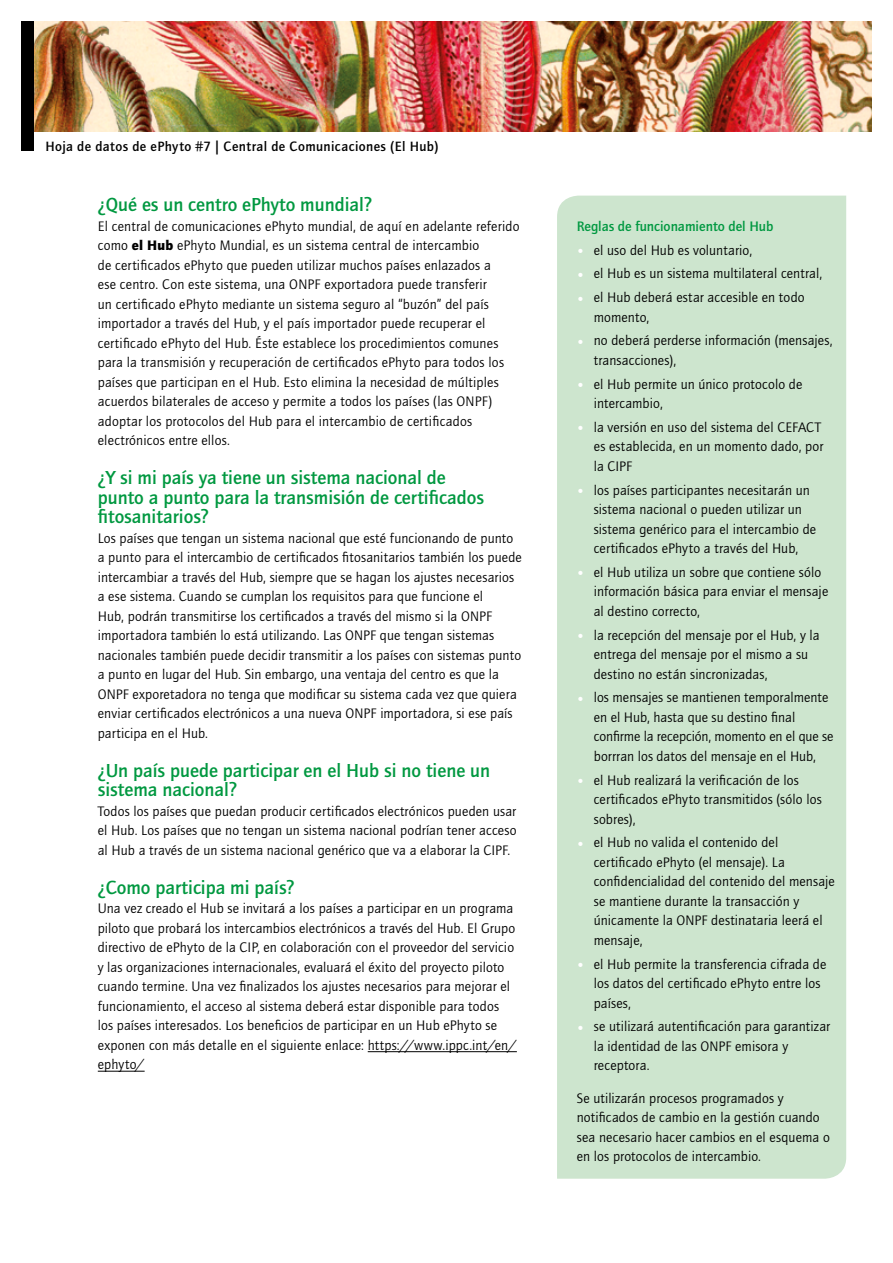
<style>
.page{position:relative;width:893px;height:1263px;background:#fff}
.page>*{position:absolute;margin:0;border:0;box-sizing:border-box;transform-origin:0 0}
.t1{font:500 19.5px/19.5px "Quay Sans ITC Std";color:#009840}
.t2{font:14.25px/19.5px "Quay Sans ITC Std";letter-spacing:.01em;color:#000}
.t3{font:500 14.25px "Quay Sans ITC Std";color:#009840}
.t4{font:500 13.95px "Quay Sans ITC Std";letter-spacing:.03em;color:#000}
.s1{font-weight:900}
.s2{font-weight:500;font-size:15px;color:#fff}
</style>
<div class="page">
<img style="left:34px;top:21px;width:838px;height:111px">
<div style="left:21px;top:21px;width:13px;height:130px;background:#000"></div>
<hr style="left:368px;top:1051px;width:149px;height:1px;background:#000">
<hr style="left:98px;top:1071px;width:47px;height:1px;background:#000">
<div style="left:557px;top:196px;width:289px;height:983px;background:#cde5ce"></div>
<p class="t4" style="left:45px;top:138px;width:395px">Hoja de datos de ePhyto #7 | Central de Comunicaciones (El Hub)</p>
<h1 class="t1" style="left:98px;top:195px;width:276px">¿Qué es un centro ePhyto mundial?</h1>
<p class="t2" style="left:98px;top:217px;width:423px">El central de comunicaciones ePhyto mundial, de aquí en adelante referido como <span class="s1">el Hub</span> ePhyto Mundial, es un sistema central de intercambio<br>de certificados ePhyto que pueden utilizar muchos países enlazados a<br>ese centro. Con este sistema, una ONPF exportadora puede transferir<br>un certificado ePhyto mediante un sistema seguro al “buzón” del país importador a través del Hub, y el país importador puede recuperar el certificado ePhyto del Hub. Éste establece los procedimientos comunes para la transmisión y recuperación de certificados ePhyto para todos los países que participan en el Hub. Esto elimina la necesidad de múltiples acuerdos bilaterales de acceso y permite a todos los países (las ONPF) adoptar los protocolos del Hub para el intercambio de certificados electrónicos entre ellos.</p>
<h1 class="t1" style="left:98px;top:468px;width:388px">¿Y si mi país ya tiene un sistema nacional de punto a punto para la transmisión de certificados fitosanitarios?</h1>
<p class="t2" style="left:98px;top:529px;width:426px">Los países que tengan un sistema nacional que esté funcionando de punto a punto para el intercambio de certificados fitosanitarios también los puede intercambiar a través del Hub, siempre que se hagan los ajustes necesarios a ese sistema. Cuando se cumplan los requisitos para que funcione el<br>Hub, podrán transmitirse los certificados a través del mismo si la ONPF importadora también lo está utilizando. Las ONPF que tengan sistemas nacionales también puede decidir transmitir a los países con sistemas punto a punto en lugar del Hub. Sin embargo, una ventaja del centro es que la ONPF exporetadora no tenga que modificar su sistema cada vez que quiera enviar certificados electrónicos a una nueva ONPF importadora, si ese país participa en el Hub.</p>
<h1 class="t1" style="left:98px;top:761px;width:394px">¿Un país puede participar en el Hub si no tiene un sistema nacional?</h1>
<p class="t2" style="left:98px;top:802px;width:420px;text-align:justify">Todos los países que puedan producir certificados electrónicos pueden usar el Hub. Los países que no tengan un sistema nacional podrían tener acceso al Hub a través de un sistema nacional genérico que va a elaborar la CIPF.</p>
<h1 class="t1" style="left:98px;top:878px;width:198px">¿Como participa mi país?</h1>
<p class="t2" style="left:98px;top:899px;width:421px">Una vez creado el Hub se invitará a los países a participar en un programa piloto que probará los intercambios electrónicos a través del Hub. El Grupo directivo de ePhyto de la CIP, en colaboración con el proveedor del servicio y las organizaciones internacionales, evaluará el éxito del proyecto piloto cuando termine. Una vez finalizados los ajustes necesarios para mejorar el funcionamiento, el acceso al sistema deberá estar disponible para todos los países interesados. Los beneficios de participar en un Hub ePhyto se exponen con más detalle en el siguiente enlace: https://www.ippc.int/en/ ephyto/</p>
<p class="t3" style="left:577px;top:218px;width:198px">Reglas de funcionamiento del Hub</p>
<p class="t2" style="left:577px;top:240px;width:177px"><span class="s2">•</span> el uso del Hub es voluntario,</p>
<p class="t2" style="left:577px;top:264px;width:247px"><span class="s2">•</span> el Hub es un sistema multilateral central,</p>
<p class="t2" style="left:594px;top:288px;width:212px;text-indent:-17px"><span class="s2">•</span> el Hub deberá estar accesible en todo momento,</p>
<p class="t2" style="left:594px;top:331px;width:240px;text-indent:-17px"><span class="s2">•</span> no deberá perderse información (mensajes, transacciones),</p>
<p class="t2" style="left:594px;top:374px;width:210px;text-indent:-17px"><span class="s2">•</span> el Hub permite un único protocolo de intercambio,</p>
<p class="t2" style="left:594px;top:418px;width:231px;text-indent:-17px"><span class="s2">•</span> la versión en uso del sistema del CEFACT es establecida, en un momento dado, por la CIPF</p>
<p class="t2" style="left:594px;top:480px;width:224px;text-indent:-17px"><span class="s2">•</span> los países participantes necesitarán un sistema nacional o pueden utilizar un sistema genérico para el intercambio de certificados ePhyto a través del Hub,</p>
<p class="t2" style="left:594px;top:563px;width:236px;text-indent:-17px"><span class="s2">•</span> el Hub utiliza un sobre que contiene sólo información básica para enviar el mensaje al destino correcto,</p>
<p class="t2" style="left:594px;top:625px;width:227px;text-indent:-17px"><span class="s2">•</span> la recepción del mensaje por el Hub, y la entrega del mensaje por el mismo a su destino no están sincronizadas,</p>
<p class="t2" style="left:594px;top:688px;width:241px;text-indent:-17px"><span class="s2">•</span> los mensajes se mantienen temporalmente en el Hub, hasta que su destino final confirme la recepción, momento en el que se borrran los datos del mensaje en el Hub,</p>
<p class="t2" style="left:594px;top:770px;width:229px;text-indent:-17px"><span class="s2">•</span> el Hub realizará la verificación de los certificados ePhyto transmitidos (sólo los sobres),</p>
<p class="t2" style="left:594px;top:833px;width:243px;text-indent:-17px"><span class="s2">•</span> el Hub no valida el contenido del certificado ePhyto (el mensaje). La confidencialidad del contenido del mensaje se mantiene durante la transacción y únicamente la ONPF destinataria leerá el mensaje,</p>
<p class="t2" style="left:594px;top:954px;width:234px;text-indent:-17px"><span class="s2">•</span> el Hub permite la transferencia cifrada de los datos del certificado ePhyto entre los países,</p>
<p class="t2" style="left:594px;top:1017px;width:238px;text-indent:-17px"><span class="s2">•</span> se utilizará autentificación para garantizar la identidad de las ONPF emisora y receptora.</p>
<p class="t2" style="left:577px;top:1088px;width:255px">Se utilizarán procesos programados y notificados de cambio en la gestión cuando sea necesario hacer cambios en el esquema o en los protocolos de intercambio.</p>
</div>
